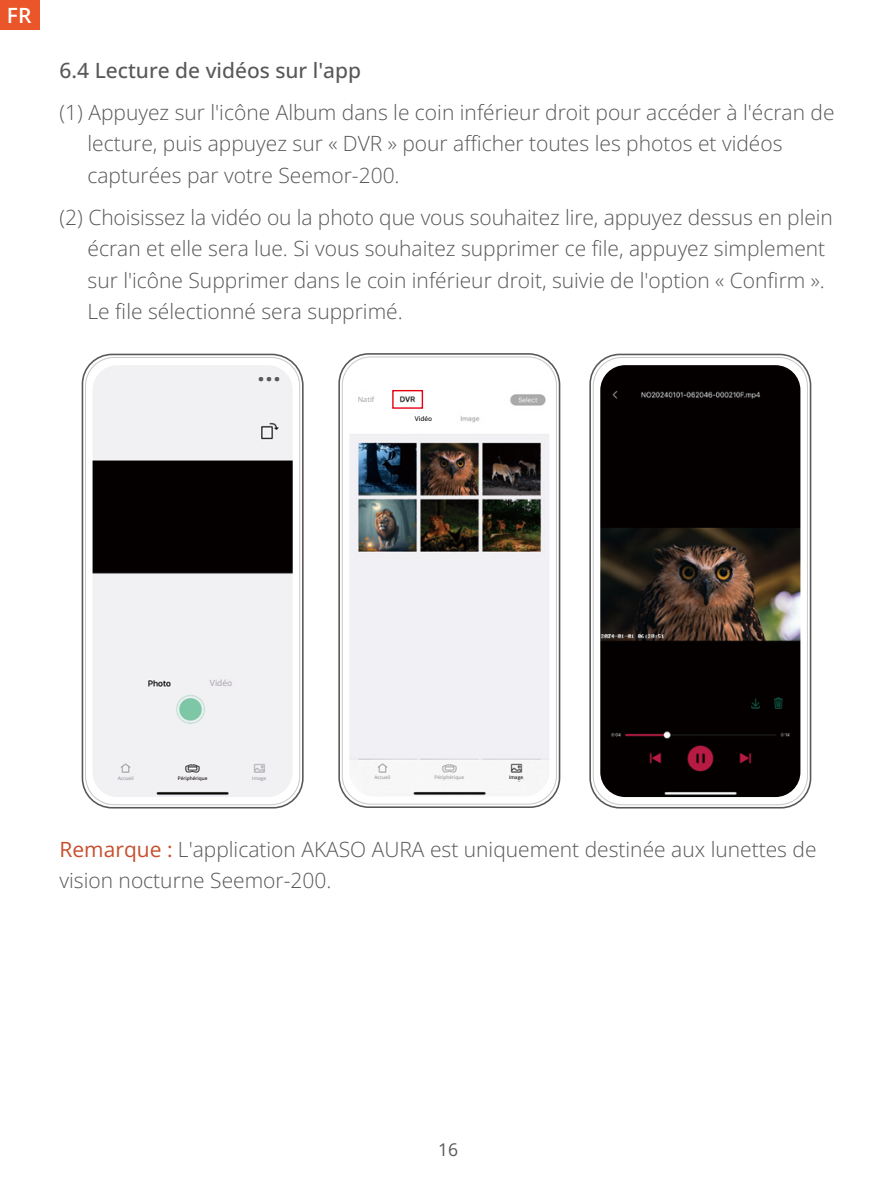
<style>
.page{position:relative;width:893px;height:1191px;background:#fff}
.page>*{position:absolute;margin:0;border:0;box-sizing:border-box;transform-origin:0 0}
.t1{font:300 21px/31.5px "Open Sans";color:#595757}
.t2{font:500 21px "Open Sans";color:#595757}
.t3{font:600 21px "Open Sans";color:#fff}
.t4{font:18.55px "Open Sans";color:#595757;scale:1.13 1}
.t5{font:17.5px "Open Sans";color:#595757}
.t6{font:500 8.4px "Open Sans";color:#abaaaa}
.t7{font:500 7px "Open Sans";color:#abaaaa}
.t8{font:500 6.65px "Open Sans";color:#060303}
.t9{font:500 4.9px "Open Sans";color:#949494}
.t10{font:500 4.9px "Open Sans";color:#060303}
.s1{font-weight:400;color:#c84e2c}
</style>
<div class="page">
<div style="left:82px;top:354px;width:222px;height:454px;border:2px solid #595757;border-radius:30px"></div>
<div style="left:85px;top:357px;width:215px;height:448px;border:1px solid #c9caca;border-radius:28px"></div>
<img style="left:93px;top:365px;width:200px;height:432px">
<div style="left:208px;top:678px;width:28px;height:10px;background:#f1eff4"></div>
<div style="left:252px;top:776px;width:15px;height:5px;background:#f1eff4"></div>
<div style="left:118px;top:776px;width:15px;height:5px;background:#f1eff4"></div>
<div style="left:184px;top:775px;width:19px;height:7px;background:#f1eff4"></div>
<div style="left:589px;top:354px;width:222px;height:454px;border:2px solid #595757;border-radius:30px"></div>
<div style="left:593px;top:357px;width:215px;height:448px;border:1px solid #c9caca;border-radius:28px"></div>
<img style="left:600px;top:365px;width:200px;height:432px">
<div style="left:338px;top:353px;width:222px;height:455px;border:2px solid #595757;border-radius:30px"></div>
<div style="left:342px;top:356px;width:215px;height:448px;border:1px solid #c9caca;border-radius:28px"></div>
<img style="left:349px;top:364px;width:200px;height:432px">
<div style="left:508px;top:775px;width:15px;height:6px;background:#f6f5f5"></div>
<div style="left:411px;top:415px;width:25px;height:9px;background:#fff"></div>
<div style="left:354px;top:394px;width:26px;height:12px;background:#fff"></div>
<div style="left:375px;top:775px;width:15px;height:6px;background:#f6f5f5"></div>
<div style="left:440px;top:774px;width:20px;height:7px;background:#f6f5f5"></div>
<div style="left:392px;top:390px;width:31px;height:19px;border:1px solid #e60012"></div>
<div style="left:0;top:0;width:40px;height:30px;background:#ea5529"></div>
<p class="t3" style="left:7px;top:1px;width:26px">FR</p>
<p class="t2" style="left:60px;top:56px;width:303px">6.4 Lecture de vidéos sur l'app</p>
<p class="t1" style="left:88px;top:96px;width:749px;text-indent:-28px">(1) Appuyez sur l'icône Album dans le coin inférieur droit pour accéder à l'écran de lecture, puis appuyez sur « DVR » pour afficher toutes les photos et vidéos capturées par votre Seemor-200.</p>
<p class="t1" style="left:88px;top:201px;width:747px;text-indent:-28px">(2) Choisissez la vidéo ou la photo que vous souhaitez lire, appuyez dessus en plein écran et elle sera lue. Si vous souhaitez supprimer ce file, appuyez simplement sur l'icône Supprimer dans le coin inférieur droit, suivie de l'option « Confirm ».<br>Le file sélectionné sera supprimé.</p>
<p class="t4" style="left:257px;top:366px;width:23px">•••</p>
<p class="t7" style="left:358px;top:395px;width:18px">Natif</p>
<p class="t8" style="left:415px;top:414px;width:19px">Vidéo</p>
<p class="t6" style="left:210px;top:677px;width:24px">Vidéo</p>
<p class="t9" style="left:118px;top:775px;width:18px">Accueil</p>
<p class="t10" style="left:178px;top:775px;width:31px">Périphérique</p>
<p class="t9" style="left:252px;top:775px;width:16px">Image</p>
<p class="t9" style="left:374px;top:774px;width:18px">Accueil</p>
<p class="t9" style="left:435px;top:774px;width:31px">Périphérique</p>
<p class="t10" style="left:509px;top:774px;width:16px">Image</p>
<p class="t1" style="left:60px;top:832px;width:758px"><span class="s1">Remarque :</span> L'application AKASO AURA est uniquement destinée aux lunettes de vision nocturne Seemor-200.</p>
<p class="t5" style="left:438px;top:1138px;width:22px">16</p>
</div>
